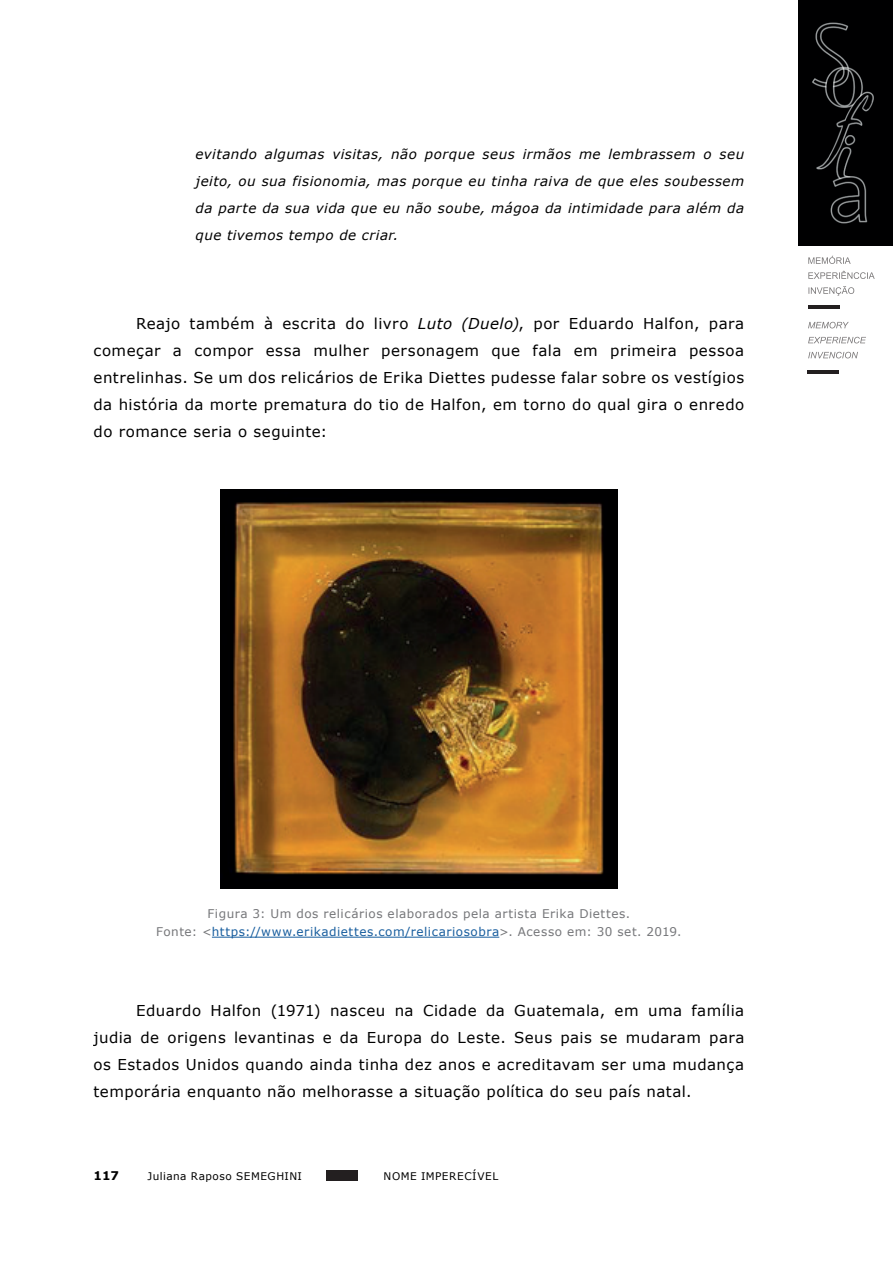
<style>
.page{position:relative;width:893px;height:1263px;background:#fff}
.page>*{position:absolute;margin:0;border:0;box-sizing:border-box;transform-origin:0 0}
.t1{font:15px/27px "Verdana";letter-spacing:.035em;color:#000;text-align:justify}
.t2{font:italic 13.5px/27px "Verdana";letter-spacing:.035em;color:#000;text-align:justify}
.t3{font:12px/18px "Verdana";letter-spacing:.045em;color:#757679;text-align:center}
.t4{font:700 12px "Verdana";color:#000}
.t5{font:10.5px "Verdana";letter-spacing:.05em;color:#000}
.s1{font-style:italic}
.s2{color:#175d9e}
</style>
<div class="page">
<img style="left:798px;top:0;width:95px;height:246px">
<svg style="left:808px;top:352px;width:50px;height:6px"></svg>
<svg style="left:808px;top:337px;width:58px;height:6px"></svg>
<svg style="left:808px;top:322px;width:41px;height:6px"></svg>
<svg style="left:808px;top:286px;width:46px;height:10px"></svg>
<svg style="left:808px;top:271px;width:67px;height:8px"></svg>
<svg style="left:808px;top:256px;width:43px;height:8px"></svg>
<hr style="left:808px;top:305px;width:32px;height:4px;background:#231f20">
<hr style="left:808px;top:371px;width:31px;height:3px;background:#231f20">
<div style="left:326px;top:1170px;width:31px;height:10px;background:#231f20"></div>
<hr style="left:212px;top:937px;width:287px;height:1px;background:#175d9e">
<img style="left:220px;top:490px;width:398px;height:399px">
<p class="t2" style="left:196px;top:140px;width:550px">evitando algumas visitas, não porque seus irmãos me lembrassem o seu jeito, ou sua fisionomia, mas porque eu tinha raiva de que eles soubessem da parte da sua vida que eu não soube, mágoa da intimidade para além da que tivemos tempo de criar.</p>
<p class="t1" style="left:94px;top:310px;width:652px;text-indent:43px">Reajo também à escrita do livro <span class="s1">Luto (Duelo)</span>, por Eduardo Halfon, para começar a compor essa mulher personagem que fala em primeira pessoa entrelinhas. Se um dos relicários de Erika Diettes pudesse falar sobre os vestígios da história da morte prematura do tio de Halfon, em torno do qual gira o enredo do romance seria o seguinte:</p>
<p class="t3" style="left:156px;top:904px;width:527px">Figura 3: Um dos relicários elaborados pela artista Erika Diettes.<br>Fonte: &lt;<span class="s2">https://www.erikadiettes.com/relicariosobra</span>&gt;. Acesso em: 30 set. 2019.</p>
<p class="t1" style="left:94px;top:997px;width:652px;text-indent:43px">Eduardo Halfon (1971) nasceu na Cidade da Guatemala, em uma família judia de origens levantinas e da Europa do Leste. Seus pais se mudaram para os Estados Unidos quando ainda tinha dez anos e acreditavam ser uma mudança temporária enquanto não melhorasse a situação política do seu país natal.</p>
<p class="t4" style="left:94px;top:1167px;width:27px">117</p>
<p class="t5" style="left:148px;top:1169px;width:156px">Juliana Raposo SEMEGHINI</p>
<p class="t5" style="left:384px;top:1169px;width:116px">NOME IMPERECÍVEL</p>
</div>
